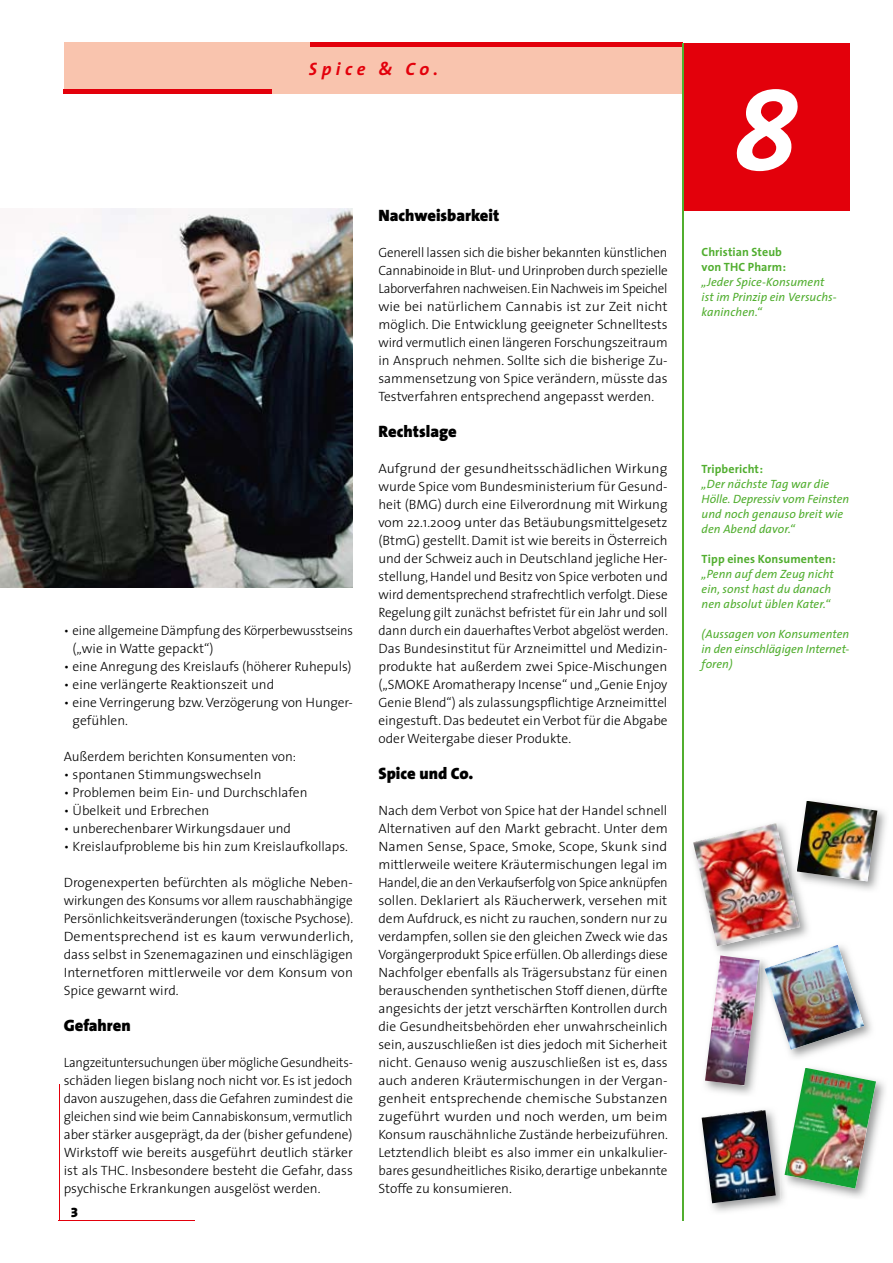
<style>
.page{position:relative;width:893px;height:1263px;background:#fff}
.page>*{position:absolute;margin:0;border:0;box-sizing:border-box;transform-origin:0 0}
.t1{font:italic 117px "The Sans Bold Expert";color:#fff}
.t2{font:italic 700 18px "The Sans";letter-spacing:.25em;color:#e3000b}
.t3{font:900 16.5px "The Sans";color:#000}
.t4{font:300 13.5px/18px "The Sans";color:#000;text-align:justify}
.t5{font:300 13.5px/18px "The Sans";color:#000;scale:.95 1}
.t6{font:300 13.5px/18px "The Sans";color:#000;text-align:justify;scale:.96 1}
.t7{font:13.5px "The Sans Black Expert";color:#000}
.t8{font:italic 12px/15px "The Sans";letter-spacing:.005em;color:#51ae2f}
.t9{font:700 12px/15px "The Sans";letter-spacing:.005em;color:#51ae2f}
</style>
<div class="page">
<div style="left:64px;top:43px;width:618px;height:51px;background:#f9c4ae"></div>
<div style="left:310px;top:42px;width:372px;height:5px;background:#e3000b"></div>
<div style="left:64px;top:89px;width:208px;height:5px;background:#e3000b"></div>
<div style="left:682px;top:43px;width:168px;height:167px;background:#e3000b"></div>
<hr style="left:682px;top:43px;width:1px;height:1177px;background:#51ae2f">
<hr style="left:59px;top:1084px;width:1px;height:136px;background:#e3000b">
<hr style="left:59px;top:1220px;width:136px;height:1px;background:#e3000b">
<img style="left:0;top:208px;width:353px;height:380px">
<img style="left:877px;top:1080px;width:8px;height:51px">
<img style="left:711px;top:1203px;width:69px;height:9px">
<img style="left:877px;top:809px;width:9px;height:72px">
<img style="left:693px;top:823px;width:184px;height:380px">
<img style="left:797px;top:801px;width:80px;height:80px">
<h2 class="t2" style="left:309px;top:53px;width:131px">Spice &amp; Co.</h2>
<p class="t5" style="left:73px;top:621px;width:297px;text-indent:-9px">• eine allgemeine Dämpfung des Körperbewusstseins („wie in Watte gepackt“)</p>
<p class="t4" style="left:64px;top:657px;width:289px">• eine Anregung des Kreislaufs (höherer Ruhepuls)</p>
<p class="t4" style="left:64px;top:675px;width:212px">• eine verlängerte Reaktionszeit und</p>
<p class="t4" style="left:73px;top:693px;width:282px;text-indent:-9px">• eine Verringerung bzw. Verzögerung von Hunger&shy;gefühlen.</p>
<p class="t4" style="left:64px;top:747px;width:234px">Außerdem berichten Konsumenten von:</p>
<p class="t4" style="left:64px;top:765px;width:199px">• spontanen Stimmungswechseln</p>
<p class="t4" style="left:64px;top:783px;width:245px">• Problemen beim Ein- und Durchschlafen</p>
<p class="t4" style="left:64px;top:801px;width:147px">• Übelkeit und Erbrechen</p>
<p class="t4" style="left:64px;top:819px;width:229px">• unberechenbarer Wirkungsdauer und</p>
<p class="t4" style="left:64px;top:837px;width:286px">• Kreislaufprobleme bis hin zum Kreislaufkollaps.</p>
<p class="t4" style="left:64px;top:873px;width:291px">Drogenexperten befürchten als mögliche Neben&shy;wirkungen des Konsums vor allem rauschabhängige Persönlichkeitsveränderungen (toxische Psychose).<br>Dementsprechend ist es kaum verwunderlich, dass selbst in Szenemagazinen und einschlägigen Internetforen mittlerweile vor dem Konsum von Spice gewarnt wird.</p>
<p class="t3" style="left:64px;top:1012px;width:68px">Gefahren</p>
<p class="t5" style="left:64px;top:1053px;width:306px;text-align:justify">Langzeituntersuchungen über mögliche Gesundheits&shy;schäden liegen bislang noch nicht vor. Es ist jedoch davon auszugehen, dass die Gefahren zumindest die gleichen sind wie beim Cannabiskonsum, vermutlich aber stärker ausgeprägt, da der (bisher gefundene)<br>Wirkstoff wie bereits ausgeführt deutlich stärker ist als THC. Insbesondere besteht die Gefahr, dass psychische Erkrankungen ausgelöst werden.</p>
<p class="t7" style="left:71px;top:1201px;width:9px">3</p>
<p class="t3" style="left:378px;top:202px;width:122px">Nachweisbarkeit</p>
<p class="t6" style="left:378px;top:243px;width:303px">Generell lassen sich die bisher bekannten künstlichen Cannabinoide in Blut- und Urinproben durch spezielle Laborverfahren nachweisen. Ein Nachweis im Speichel wie bei natürlichem Cannabis ist zur Zeit nicht möglich. Die Entwicklung geeigneter Schnelltests wird vermutlich einen längeren Forschungszeitraum in Anspruch nehmen. Sollte sich die bisherige Zu&shy;sammensetzung von Spice verändern, müsste das Testverfahren entsprechend angepasst werden.</p>
<p class="t3" style="left:378px;top:418px;width:80px">Rechtslage</p>
<p class="t4" style="left:378px;top:459px;width:291px">Aufgrund der gesundheitsschädlichen Wirkung wurde Spice vom Bundesministerium für Gesund&shy;heit (BMG) durch eine Eilverordnung mit Wirkung vom 22.1.2009 unter das Betäubungsmittelgesetz (BtmG) gestellt. Damit ist wie bereits in Österreich und der Schweiz auch in Deutschland jegliche Her&shy;stellung, Handel und Besitz von Spice verboten und wird dementsprechend strafrechtlich verfolgt. Diese Regelung gilt zunächst befristet für ein Jahr und soll dann durch ein dauerhaftes Verbot abgelöst werden.<br>Das Bundesinstitut für Arzneimittel und Medizin&shy;produkte hat außerdem zwei Spice-Mischungen („SMOKE Aromatherapy Incense“ und „Genie Enjoy Genie Blend“) als zulassungspflichtige Arzneimittel eingestuft. Das bedeutet ein Verbot für die Abgabe oder Weitergabe dieser Produkte.</p>
<p class="t3" style="left:378px;top:760px;width:96px">Spice und Co.</p>
<p class="t4" style="left:378px;top:801px;width:291px">Nach dem Verbot von Spice hat der Handel schnell Alternativen auf den Markt gebracht. Unter dem Namen Sense, Space, Smoke, Scope, Skunk sind mittlerweile weitere Kräutermischungen legal im Handel, die an den Verkaufserfolg von Spice anknüpfen sollen. Deklariert als Räucherwerk, versehen mit dem Aufdruck, es nicht zu rauchen, sondern nur zu verdampfen, sollen sie den gleichen Zweck wie das Vorgängerprodukt Spice erfüllen. Ob allerdings diese Nachfolger ebenfalls als Trägersubstanz für einen berauschenden synthetischen Stoff dienen, dürfte angesichts der jetzt verschärften Kontrollen durch die Gesundheitsbehörden eher unwahrscheinlich sein, auszuschließen ist dies jedoch mit Sicherheit nicht. Genauso wenig auszuschließen ist es, dass auch anderen Kräutermischungen in der Vergan&shy;genheit entsprechende chemische Substanzen zugeführt wurden und noch werden, um beim Konsum rauschähnliche Zustände herbeizuführen.<br>Letztendlich bleibt es also immer ein unkalkulier&shy;bares gesundheitliches Risiko, derartige unbekannte Stoffe zu konsumieren.</p>
<h1 class="t1" style="left:733px;top:32px;width:66px">8</h1>
<p class="t9" style="left:702px;top:244px;width:86px">Christian Steub von THC Pharm:</p>
<p class="t8" style="left:702px;top:274px;width:137px">„Jeder Spice-Konsument ist im Prinzip ein Versuchs&shy;kaninchen.“</p>
<p class="t9" style="left:702px;top:461px;width:63px">Tripbericht:</p>
<p class="t8" style="left:702px;top:476px;width:149px">„Der nächste Tag war die<br>Hölle. Depressiv vom Feinsten und noch genauso breit wie den Abend davor.“</p>
<p class="t9" style="left:702px;top:551px;width:136px">Tipp eines Konsumenten:</p>
<p class="t8" style="left:702px;top:566px;width:134px">„Penn auf dem Zeug nicht ein, sonst hast du danach nen absolut üblen Kater.“</p>
<p class="t8" style="left:702px;top:626px;width:149px;text-align:justify">(Aussagen von Konsumenten in den einschlägigen Internet - foren)</p>
</div>
